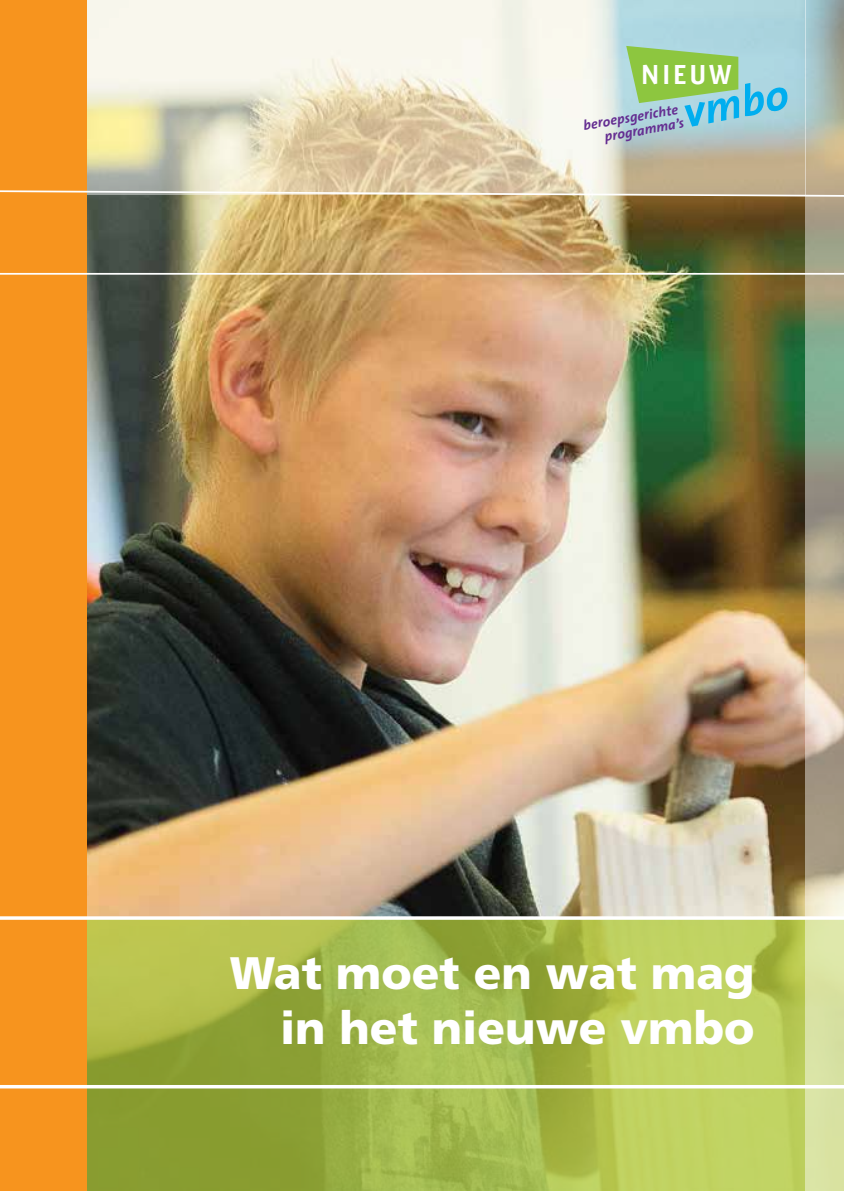
<style>
.page{position:relative;width:844px;height:1191px;background:#fff}
.page>*{position:absolute;margin:0;border:0;box-sizing:border-box;transform-origin:0 0}
.t1{font:900 45.5px/54.6px "Frutiger";color:#fff;text-align:right}
.t2{font:italic 700 43.75px "The Sans";color:#00aeef}
.t3{font:700 29.22px "Inter Pol";letter-spacing:.08em;color:#fff}
.t4{font:italic 700 14px/14.7px "The Sans";color:#642d91;text-align:right}
</style>
<div class="page">
<img style="left:87px;top:198px;width:718px;height:718px">
<svg style="left:87px;top:0;width:718px;height:189px;background:#dfdfcf"></svg>
<svg style="left:87px;top:919px;width:718px;height:272px;background:#a7b94b"></svg>
<svg style="left:626px;top:46px;width:112px;height:57px;background:#95ca68"></svg>
<svg style="left:805px;top:0;width:38px;height:1191px;background:#b7ba9a"></svg>
<div style="left:0;top:0;width:87px;height:1191px;background:#f7941e"></div>
<svg style="left:0;top:189px;width:843px;height:9px"></svg>
<hr style="left:0;top:1085px;width:843px;height:3px;background:#fff">
<hr style="left:0;top:273px;width:843px;height:2px;background:#fff">
<hr style="left:0;top:916px;width:843px;height:3px;background:#fff">
<p class="t3" style="left:640px;top:55px;width:92px">NIEUW</p>
<p class="t4" style="left:582px;top:118px;width:101px;rotate:-10deg">beroepsgerichte programma’s</p>
<p class="t2" style="left:676px;top:77px;width:108px;rotate:-11deg">vmbo</p>
<p class="t1" style="left:230px;top:945px;width:526px">Wat moet en wat mag in het nieuwe vmbo</p>
</div>
